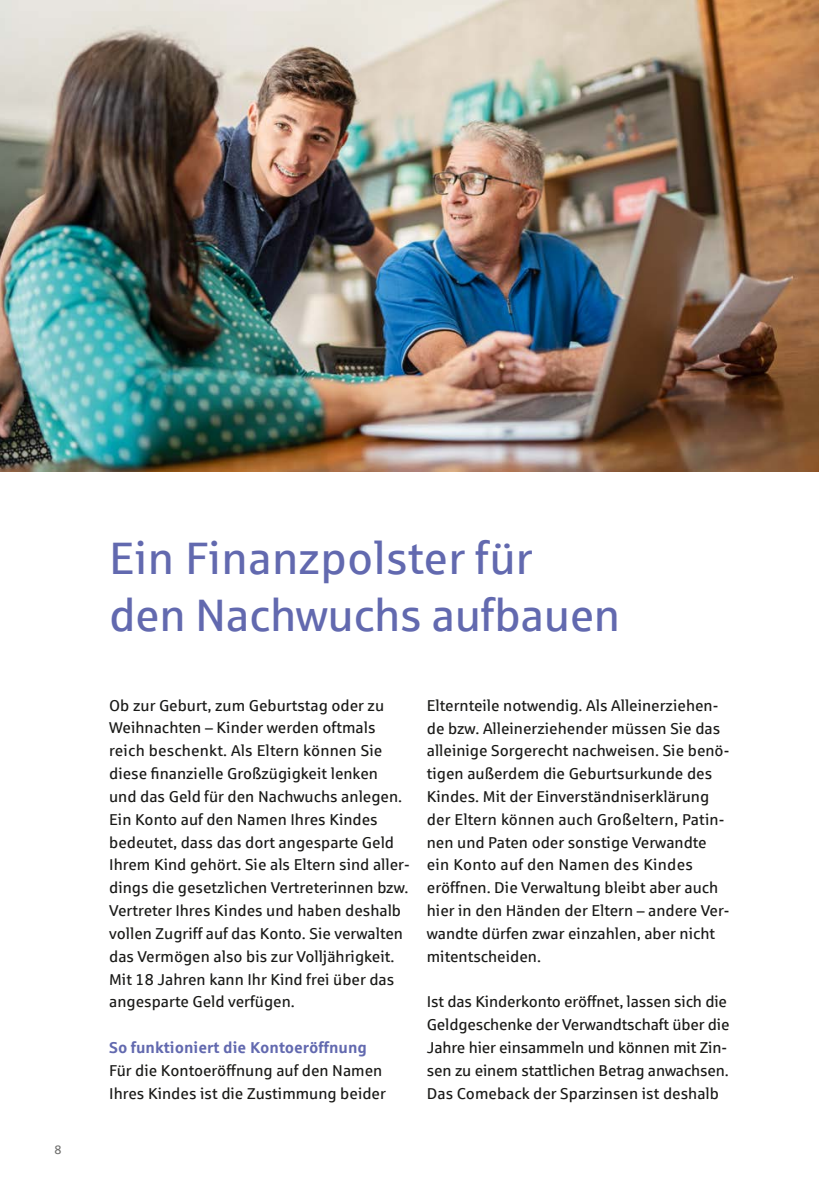
<style>
.page{position:relative;width:819px;height:1191px;background:#fff}
.page>*{position:absolute;margin:0;border:0;box-sizing:border-box;transform-origin:0 0}
.t1{font:45.5px/57.1px "Sparkasse Rg";letter-spacing:-.01em;color:#6269af}
.t2{font:15.75px/22.8px "Sparkasse Rg";color:#1a1a18}
.t3{font:700 15.75px "Sparkasse Rg";color:#6269af}
.t4{font:12.25px "Sparkasse Rg";color:#6f6f6e}
</style>
<div class="page">
<img style="left:0;top:0;width:819px;height:471px">
<p class="t4" style="left:55px;top:1142px;width:9px">8</p>
<h1 class="t1" style="left:109px;top:528px;width:512px">Ein Finanzpolster für den Nachwuchs aufbauen</h1>
<p class="t2" style="left:109px;top:693px;width:302px">Ob zur Geburt, zum Geburtstag oder zu Weihnachten – Kinder werden oftmals reich beschenkt. Als Eltern können Sie diese finanzielle Großzügigkeit lenken<br>und das Geld für den Nachwuchs anlegen.<br>Ein Konto auf den Namen Ihres Kindes bedeutet, dass das dort angesparte Geld Ihrem Kind gehört. Sie als Eltern sind aller&shy;dings die gesetzlichen Vertreterinnen bzw.<br>Vertreter Ihres Kindes und haben deshalb vollen Zugriff auf das Konto. Sie verwalten das Vermögen also bis zur Volljährigkeit.<br>Mit 18 Jahren kann Ihr Kind frei über das angesparte Geld verfügen.</p>
<p class="t3" style="left:109px;top:1037px;width:259px">So funktioniert die Kontoeröffnung</p>
<p class="t2" style="left:109px;top:1058px;width:278px">Für die Kontoeröffnung auf den Namen<br>Ihres Kindes ist die Zustimmung beider</p>
<p class="t2" style="left:427px;top:693px;width:304px">Elternteile notwendig. Als Alleinerziehen&shy;de bzw. Alleinerziehender müssen Sie das alleinige Sorgerecht nachweisen. Sie benö&shy;tigen außerdem die Geburtsurkunde des Kindes. Mit der Einverständniserklärung der Eltern können auch Großeltern, Patin&shy;nen und Paten oder sonstige Verwandte ein Konto auf den Namen des Kindes eröffnen. Die Verwaltung bleibt aber auch hier in den Händen der Eltern – andere Ver&shy;wandte dürfen zwar einzahlen, aber nicht mitentscheiden.</p>
<p class="t2" style="left:427px;top:990px;width:304px">Ist das Kinderkonto eröffnet, lassen sich die Geldgeschenke der Verwandtschaft über die Jahre hier einsammeln und können mit Zin&shy;sen zu einem stattlichen Betrag anwachsen.<br>Das Comeback der Sparzinsen ist deshalb</p>
</div>
